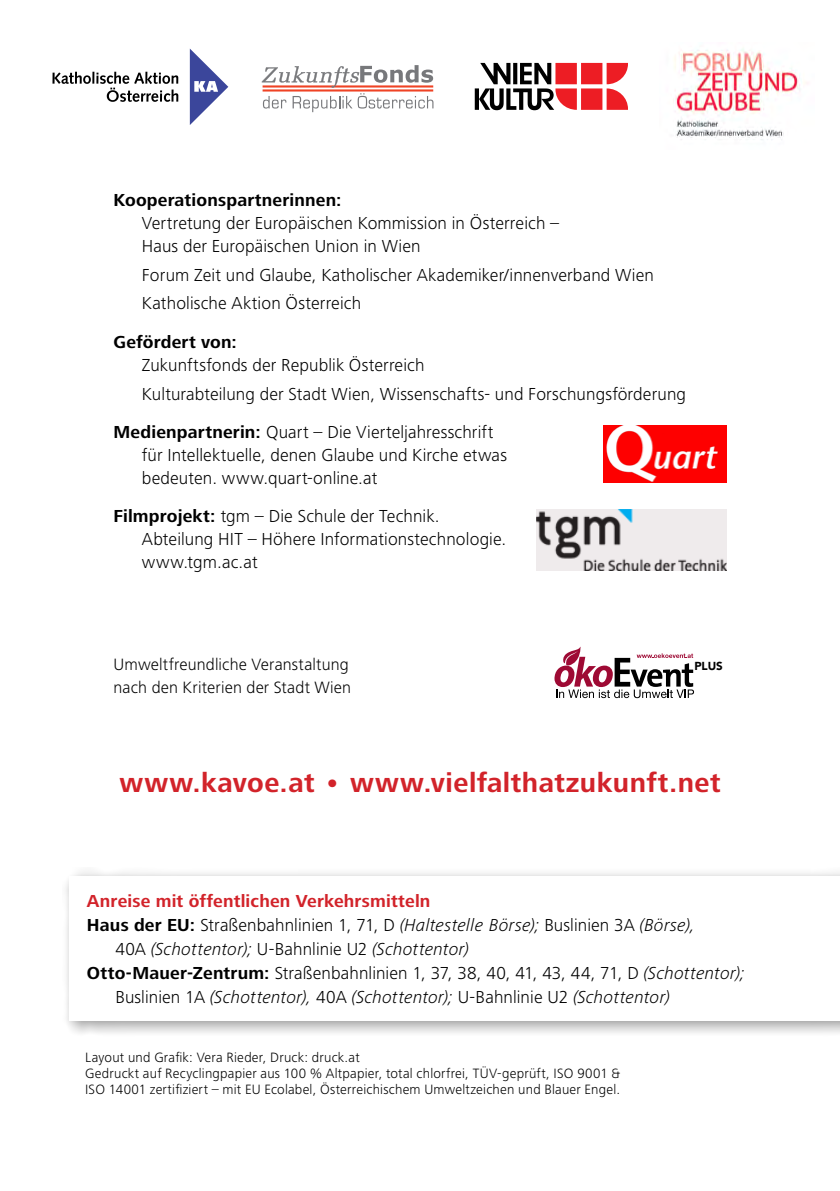
<style>
.page{position:relative;width:840px;height:1191px;background:#fff}
.page>*{position:absolute;margin:0;border:0;box-sizing:border-box;transform-origin:0 0}
.t1{font:700 28px "Frutiger Next LT";letter-spacing:.015em;color:#d2232a}
.t2{font:300 18px/23px "Frutiger Next LT";letter-spacing:.005em;color:#000}
.t3{font:italic 300 18px "Frutiger Next LT";color:#000}
.t4{font:700 18px "Frutiger Next LT";letter-spacing:.01em;color:#000}
.t5{font:700 18px "Frutiger Next LT";letter-spacing:.01em;color:#d2232a}
.t6{font:300 17px/23px "Frutiger Next LT";letter-spacing:.01em;color:#000}
.t7{font:300 14px/16px "Frutiger Next LT";letter-spacing:.015em;color:#000}
.t8{font:900 11.6px "Avenir LT";color:#000}
.s1{font-weight:700}
.s2{font-style:italic}
.s3{font-style:normal}
</style>
<div class="page">
<div style="left:62px;top:868px;width:777px;height:169px;background:#000;opacity:.4"></div>
<div style="left:70px;top:876px;width:769px;height:144px;background:#fff"></div>
<svg style="left:52px;top:72px;width:126px;height:30px"></svg>
<svg style="left:190px;top:49px;width:38px;height:76px"></svg>
<img style="left:674px;top:49px;width:131px;height:91px">
<svg style="left:474px;top:63px;width:153px;height:47px"></svg>
<svg style="left:261px;top:65px;width:172px;height:47px"></svg>
<img style="left:603px;top:425px;width:123px;height:58px">
<img style="left:536px;top:509px;width:190px;height:61px">
<svg style="left:554px;top:646px;width:139px;height:52px"></svg>
<p class="t4" style="left:113px;top:190px;width:229px">Kooperationspartnerinnen:</p>
<p class="t2" style="left:142px;top:212px;width:418px">Vertretung der Europäischen Kommission in Österreich –<br>Haus der Europäischen Union in Wien</p>
<p class="t2" style="left:142px;top:260px;width:513px;line-height:28.6px">Forum Zeit und Glaube, Katholischer Akademiker/innenverband Wien<br>Katholische Aktion Österreich</p>
<p class="t4" style="left:113px;top:332px;width:125px">Gefördert von:</p>
<p class="t2" style="left:142px;top:350px;width:545px;line-height:28.6px">Zukunftsfonds der Republik Österreich<br>Kulturabteilung der Stadt Wien, Wissenschafts- und Forschungsförderung</p>
<p class="t2" style="left:142px;top:420px;width:366px;text-indent:-28px"><span class="s1">Medienpartnerin:</span> Quart – Die Vierteljahresschrift für Intellektuelle, denen Glaube und Kirche etwas bedeuten. www.quart-online.at</p>
<p class="t2" style="left:142px;top:505px;width:366px;text-indent:-28px"><span class="s1">Filmprojekt:</span> tgm – Die Schule der Technik.<br>Abteilung HIT – Höhere Informationstechnologie. www.tgm.ac.at</p>
<p class="t6" style="left:113px;top:653px;width:239px">Umweltfreundliche Veranstaltung nach den Kriterien der Stadt Wien</p>
<p class="t8" style="left:694px;top:658px;width:30px">PLUS</p>
<h1 class="t1" style="left:119px;top:766px;width:602px">www.kavoe.at • www.vielfalthatzukunft.net</h1>
<p class="t5" style="left:87px;top:891px;width:345px">Anreise mit öffentlichen Verkehrsmitteln</p>
<p class="t2" style="left:87px;top:913px;width:609px"><span class="s1">Haus der EU:</span> Straßenbahnlinien 1, 71, D <span class="s2">(Haltestelle Börse);</span> Buslinien 3A <span class="s2">(Börse),</span></p>
<p class="t3" style="left:115px;top:939px;width:355px"><span class="s3">40A</span> (Schottentor); <span class="s3">U-Bahnlinie U2</span> (Schottentor)</p>
<p class="t2" style="left:87px;top:961px;width:659px"><span class="s1">Otto-Mauer-Zentrum:</span> Straßenbahnlinien 1, 37, 38, 40, 41, 43, 44, 71, D <span class="s2">(Schottentor);</span></p>
<p class="t3" style="left:115px;top:987px;width:556px"><span class="s3">Buslinien 1A</span> (Schottentor), <span class="s3">40A</span> (Schottentor); <span class="s3">U-Bahnlinie U2</span> (Schottentor)</p>
<p class="t7" style="left:85px;top:1049px;width:536px">Layout und Grafik: Vera Rieder, Druck: druck.at<br>Gedruckt auf Recyclingpapier aus 100 % Altpapier, total chlorfrei, TÜV-geprüft, ISO 9001 &amp;<br>ISO 14001 zertifiziert – mit EU Ecolabel, Österreichischem Umweltzeichen und Blauer Engel.</p>
</div>
